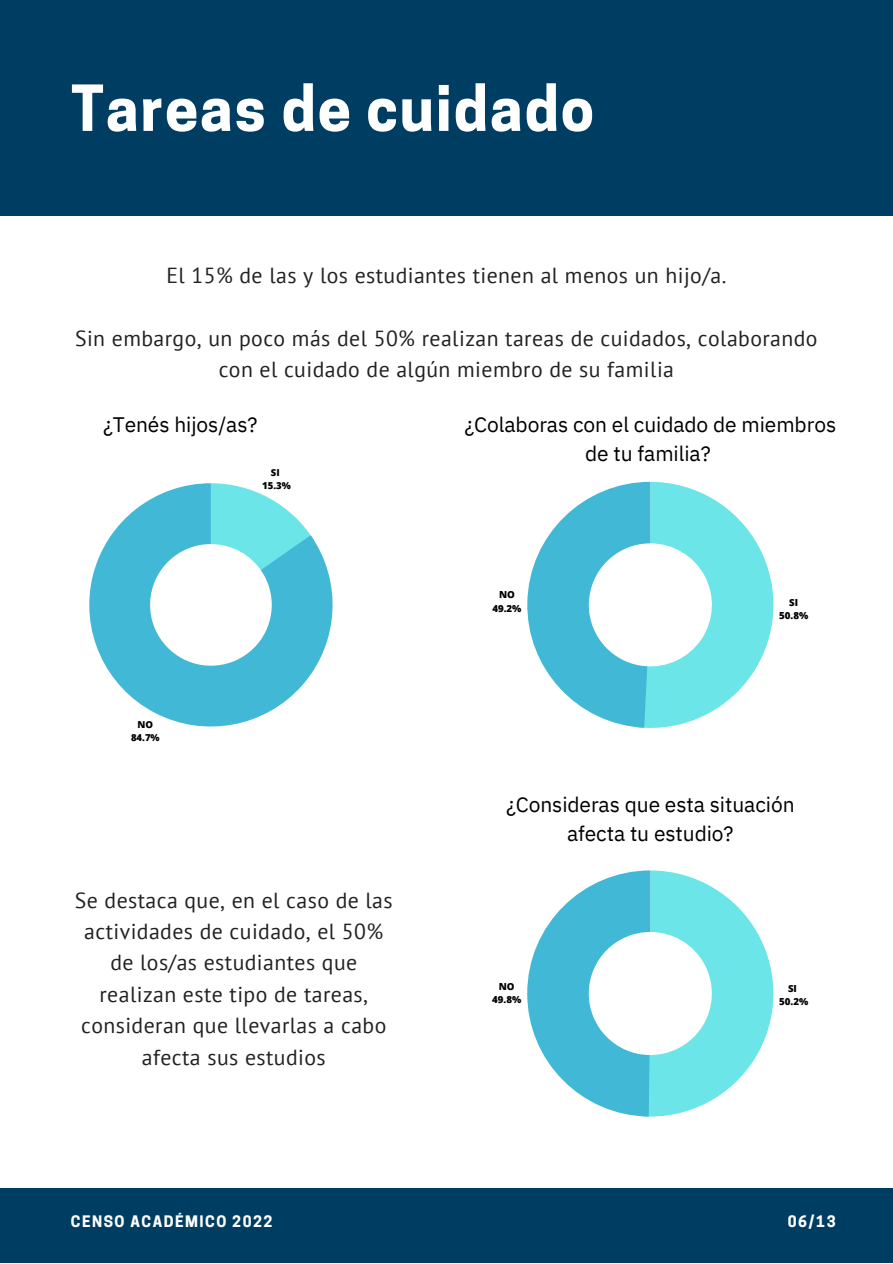
<style>
.page{position:relative;width:893px;height:1264px;background:#fff}
.page>*{position:absolute;margin:0;border:0;box-sizing:border-box;transform-origin:0 0}
.t1{font:700 59.55px "Cooper Hewitt";letter-spacing:.03em;color:#fff}
.t2{font:21.75px/31.5px "PT Sans";letter-spacing:.02em;color:#222;text-align:center}
.t3{font:21px/29.2px "IBM Plex Sans";letter-spacing:-.005em;color:#000;text-align:center}
.t4{font:700 14.85px "Cooper Hewitt";letter-spacing:.1em;color:#fff}
.t5{font:800 9.75px "Open Sans";color:#000}
.t6{font:800 9.6px "Open Sans";color:#000}
</style>
<div class="page">
<div style="left:0;top:0;width:892px;height:216px;background:#003d62"></div>
<div style="left:0;top:1188px;width:892px;height:74px;background:#003d62"></div>
<svg style="left:89px;top:483px;width:243px;height:243px"></svg>
<svg style="left:527px;top:482px;width:246px;height:246px"></svg>
<svg style="left:527px;top:870px;width:246px;height:246px"></svg>
<p class="t1" style="left:71px;top:86px;width:524px">Tareas de cuidado</p>
<p class="t2" style="left:166px;top:259px;width:561px">El 15% de las y los estudiantes tienen al menos un hijo/a.</p>
<p class="t2" style="left:75px;top:322px;width:744px">Sin embargo, un poco más del 50% realizan tareas de cuidados, colaborando con el cuidado de algún miembro de su familia</p>
<p class="t3" style="left:103px;top:410px;width:156px">¿Tenés hijos/as?</p>
<p class="t3" style="left:464px;top:409px;width:373px">¿Colaboras con el cuidado de miembros de tu familia?</p>
<p class="t6" style="left:137px;top:717px;width:17px">NO</p>
<p class="t6" style="left:131px;top:730px;width:30px">84.7%</p>
<p class="t6" style="left:271px;top:466px;width:10px">SI</p>
<p class="t6" style="left:262px;top:479px;width:30px">15.3%</p>
<p class="t2" style="left:75px;top:883px;width:319px">Se destaca que, en el caso de las actividades de cuidado, el 50% de los/as estudiantes que realizan este tipo de tareas, consideran que llevarlas a cabo afecta sus estudios</p>
<p class="t5" style="left:499px;top:588px;width:17px">NO</p>
<p class="t5" style="left:492px;top:601px;width:31px">49.2%</p>
<p class="t5" style="left:789px;top:595px;width:10px">SI</p>
<p class="t5" style="left:779px;top:608px;width:31px">50.8%</p>
<p class="t3" style="left:506px;top:789px;width:290px">¿Consideras que esta situación afecta tu estudio?</p>
<p class="t5" style="left:499px;top:979px;width:17px">NO</p>
<p class="t5" style="left:492px;top:992px;width:31px">49.8%</p>
<p class="t5" style="left:788px;top:981px;width:10px">SI</p>
<p class="t5" style="left:779px;top:994px;width:31px">50.2%</p>
<p class="t4" style="left:71px;top:1216px;width:203px">CENSO ACADÉMICO 2022</p>
<p class="t4" style="left:787px;top:1216px;width:49px">06/13</p>
</div>
